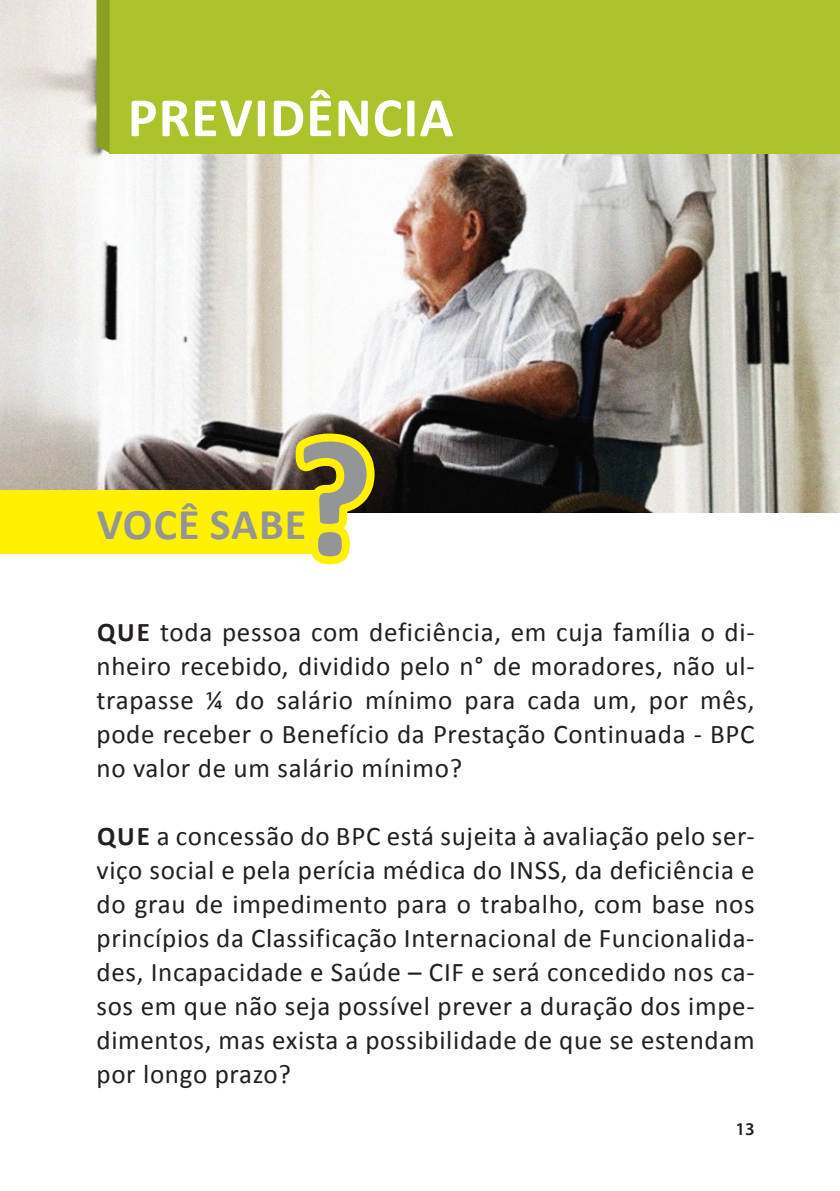
<style>
.page{position:relative;width:840px;height:1191px;background:#fff}
.page>*{position:absolute;margin:0;border:0;box-sizing:border-box;transform-origin:0 0}
.t1{font:700 56px "Calibri";color:#fff}
.t2{font:700 44px "Calibri";color:#939598}
.t3{font:27px/34px "Calibri";letter-spacing:.025em;color:#231f20;text-align:justify}
.t4{font:600 18px "Myriad Pro";color:#231f20}
.s1{font-weight:700}
</style>
<div class="page">
<img style="left:0;top:0;width:839px;height:513px">
<div style="left:109px;top:0;width:730px;height:153px;background:#acc32b"></div>
<svg style="left:96px;top:0;width:13px;height:153px;background:#8da12b"></svg>
<div style="left:0;top:490px;width:315px;height:64px;background:#fff101"></div>
<svg style="left:289px;top:428px;width:91px;height:137px"></svg>
<h1 class="t1" style="left:128px;top:82px;width:60px">PREVID</h1>
<h1 class="t1" style="left:306px;top:82px;width:58px">ÊNCIA</h1>
<h2 class="t2" style="left:97px;top:496px;width:28px">VOC</h2>
<h2 class="t2" style="left:178px;top:496px;width:57px">Ê SABE</h2>
<p class="t3" style="left:96px;top:615px;width:659px"><span class="s1">QUE</span> toda pessoa com deficiência, em cuja família o di&shy;nheiro recebido, dividido pelo n° de moradores, não ul&shy;trapasse ¼ do salário mínimo para cada um, por mês, pode receber o Benefício da Prestação Continuada - BPC no valor de um salário mínimo?</p>
<p class="t3" style="left:96px;top:819px;width:659px"><span class="s1">QUE</span> a concessão do BPC está sujeita à avaliação pelo ser&shy;viço social e pela perícia médica do INSS, da deficiência e do grau de impedimento para o trabalho, com base nos princípios da Classificação Internacional de Funcionalida&shy;des, Incapacidade e Saúde – CIF e será concedido nos ca&shy;sos em que não seja possível prever a duração dos impe&shy;dimentos, mas exista a possibilidade de que se estendam por longo prazo?</p>
<p class="t4" style="left:735px;top:1117px;width:21px">13</p>
</div>
